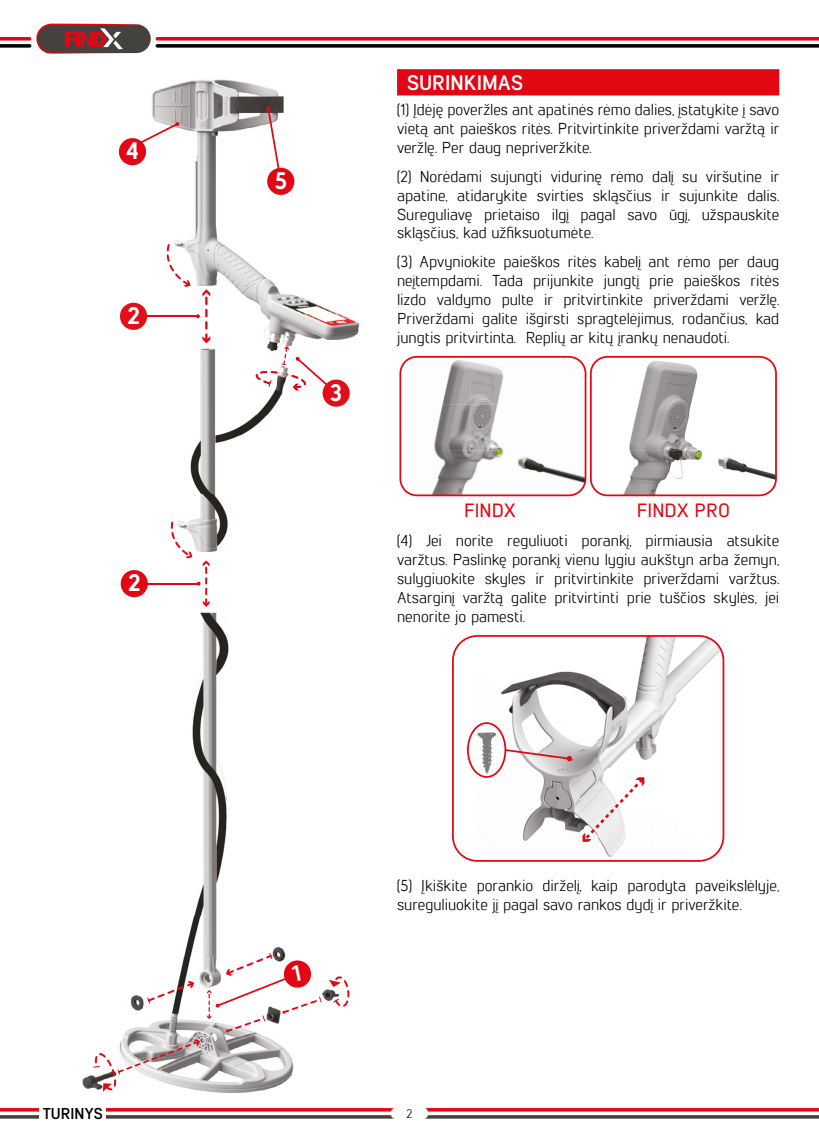
<style>
.page{position:relative;width:819px;height:1141px;background:#fff}
.page>*{position:absolute;margin:0;border:0;box-sizing:border-box;transform-origin:0 0}
.t1{font:800 23.97px "Lintel";color:#fff}
.t2{font:700 21px "Lintel";color:#fff}
.t3{font:500 19.25px "Lintel";color:#e30613}
.t4{font:15.75px/18.9px "Lintel";color:#000;text-align:justify}
.t5{font:700 15.75px "Lintel";letter-spacing:-.005em;color:#000}
.t6{font:12.25px "Lintel";color:#000}
</style>
<div class="page">
<svg style="left:0;top:24px;width:819px;height:30px"></svg>
<svg style="left:0;top:1108px;width:819px;height:11px"></svg>
<div style="left:397px;top:69px;width:382px;height:26px;background:#e30613"></div>
<svg style="left:399px;top:356px;width:377px;height:140px"></svg>
<svg style="left:452px;top:635px;width:272px;height:227px"></svg>
<svg style="left:582px;top:777px;width:62px;height:65px"></svg>
<svg style="left:467px;top:722px;width:105px;height:56px"></svg>
<div style="left:390px;top:1107px;width:38px;height:12px;background:#fff;border-radius:6px"></div>
<img style="left:82px;top:79px;width:278px;height:1014px">
<svg style="left:329px;top:976px;width:20px;height:31px"></svg>
<svg style="left:93px;top:1040px;width:107px;height:52px"></svg>
<svg style="left:167px;top:244px;width:23px;height:43px"></svg>
<hr style="left:133px;top:315px;width:65px;height:2px;background:#e30613">
<svg style="left:196px;top:289px;width:14px;height:54px"></svg>
<svg style="left:118px;top:301px;width:31px;height:31px"></svg>
<svg style="left:256px;top:346px;width:95px;height:62px"></svg>
<svg style="left:147px;top:981px;width:47px;height:23px"></svg>
<svg style="left:117px;top:122px;width:62px;height:45px"></svg>
<svg style="left:265px;top:106px;width:31px;height:91px"></svg>
<hr style="left:134px;top:583px;width:65px;height:1px;background:#e30613">
<svg style="left:171px;top:521px;width:38px;height:86px"></svg>
<svg style="left:119px;top:568px;width:30px;height:31px"></svg>
<div style="left:40px;top:1105px;width:66px;height:16px;background:#fff"></div>
<svg style="left:207px;top:953px;width:115px;height:80px"></svg>
<h1 class="t1" style="left:126px;top:134px;width:14px">4</h1>
<h1 class="t1" style="left:127px;top:298px;width:14px">2</h1>
<h1 class="t1" style="left:128px;top:566px;width:14px">2</h1>
<p class="t5" style="left:43px;top:1103px;width:62px">TURINYS</p>
<h1 class="t1" style="left:274px;top:163px;width:14px">5</h1>
<h1 class="t1" style="left:330px;top:375px;width:14px">3</h1>
<h2 class="t2" style="left:407px;top:68px;width:117px">SURINKIMAS</h2>
<p class="t4" style="left:397px;top:100px;width:383px">(1) Įdėję poveržles ant apatinės rėmo dalies, įstatykite į savo vietą ant paieškos ritės. Pritvirtinkite priverždami varžtą ir veržlę. Per daug nepriveržkite.</p>
<p class="t4" style="left:397px;top:166px;width:383px">(2) Norėdami sujungti vidurinę rėmo dalį su viršutine ir apatine, atidarykite svirties skląsčius ir sujunkite dalis.<br>Sureguliavę prietaiso ilgį pagal savo ūgį, užspauskite skląsčius, kad užfiksuotumėte.</p>
<p class="t4" style="left:397px;top:252px;width:383px">(3) Apvyniokite paieškos ritės kabelį ant rėmo per daug neįtempdami. Tada prijunkite jungtį prie paieškos ritės lizdo valdymo pulte ir pritvirtinkite priverždami veržlę.<br>Priverždami galite išgirsti spragtelėjimus, rodančius, kad jungtis pritvirtinta. Replių ar kitų įrankų nenaudoti.</p>
<p class="t3" style="left:464px;top:497px;width:53px">FINDX</p>
<p class="t3" style="left:637px;top:497px;width:94px">FINDX PRO</p>
<p class="t4" style="left:397px;top:531px;width:383px">(4) Jei norite reguliuoti porankį, pirmiausia atsukite varžtus. Paslinkę porankį vienu lygiu aukštyn arba žemyn, sulygiuokite skyles ir pritvirtinkite priverždami varžtus.<br>Atsarginį varžtą galite pritvirtinti prie tuščios skylės, jei nenorite jo pamesti.</p>
<p class="t4" style="left:397px;top:875px;width:383px">(5) Įkiškite porankio dirželį, kaip parodyta paveikslėlyje, sureguliuokite jį pagal savo rankos dydį ir priveržkite.</p>
<p class="t6" style="left:406px;top:1105px;width:7px">2</p>
</div>
